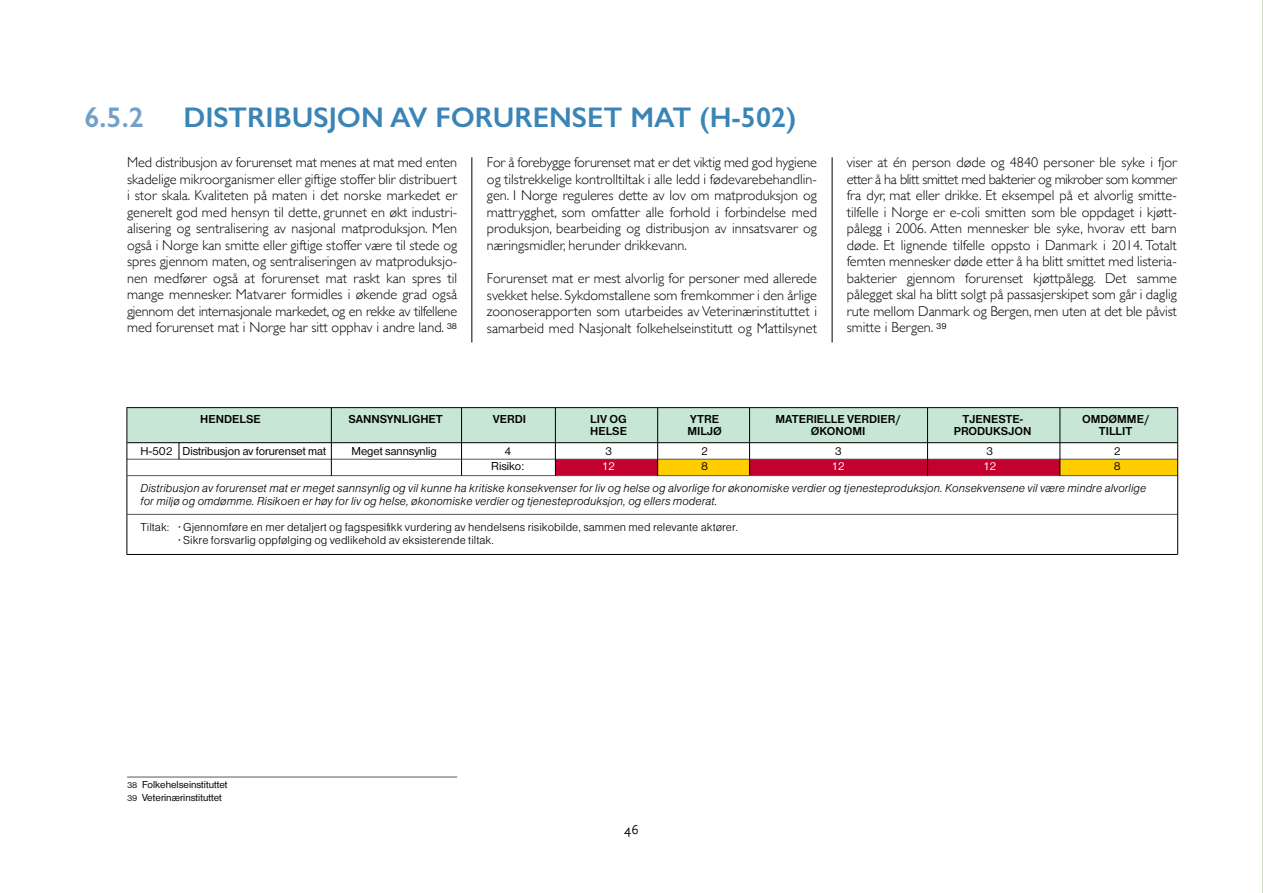
<style>
.page{position:relative;width:1263px;height:893px;background:#fff}
.page>*{position:absolute;margin:0;border:0;box-sizing:border-box;transform-origin:0 0}
.t1{font:600 28.5px "Gill Sans";color:#3a84b6}
.t2{font:600 28.5px "Gill Sans";color:#73a0c7}
.t3{font:300 14.25px/16.5px "Gill Sans";color:#000;text-align:justify}
.t4{font:13.5px "Scala Sans";color:#000}
.t5{font:12px/13.5px "Helvetica Lgt Itl";color:#000}
.t6{font:12px "Helvetica Lgt";color:#000}
.t7{font:12px "Helvetica Mdm";color:#000}
.t8{font:12px "Helvetica Rmn";color:#000}
.t9{font:12px "Helvetica Rmn";color:#fff}
.t10{font:10.5px/13.5px "Helvetica Rmn";color:#000}
.s1{font-size:9px}
</style>
<div class="page">
<hr style="left:472px;top:157px;width:1px;height:186px;background:#000">
<hr style="left:832px;top:157px;width:1px;height:186px;background:#000">
<div style="left:657px;top:459px;width:93px;height:16px;background:#ffce00"></div>
<div style="left:555px;top:459px;width:103px;height:16px;background:#c3002f"></div>
<div style="left:750px;top:459px;width:310px;height:16px;background:#c3002f"></div>
<div style="left:1060px;top:459px;width:118px;height:17px;background:#ffce00"></div>
<div style="left:127px;top:408px;width:1050px;height:35px;background:#c7e6d6"></div>
<hr style="left:127px;top:442px;width:1051px;height:1px;background:#000">
<hr style="left:127px;top:475px;width:1050px;height:1px;background:#58595b">
<hr style="left:127px;top:459px;width:1051px;height:1px;background:#58595b">
<hr style="left:127px;top:514px;width:1050px;height:1px;background:#58595b">
<hr style="left:127px;top:407px;width:1051px;height:1px;background:#000">
<hr style="left:127px;top:554px;width:1050px;height:1px;background:#000">
<hr style="left:127px;top:407px;width:1px;height:148px;background:#000">
<hr style="left:1177px;top:407px;width:1px;height:148px;background:#000">
<hr style="left:331px;top:408px;width:1px;height:68px;background:#000">
<hr style="left:461px;top:408px;width:1px;height:68px;background:#000">
<hr style="left:555px;top:408px;width:1px;height:68px;background:#000">
<hr style="left:657px;top:408px;width:1px;height:68px;background:#000">
<hr style="left:749px;top:408px;width:1px;height:67px;background:#000">
<hr style="left:927px;top:408px;width:1px;height:67px;background:#000">
<hr style="left:1060px;top:408px;width:1px;height:67px;background:#000">
<svg style="left:179px;top:443px;width:1px;height:16px"></svg>
<hr style="left:127px;top:777px;width:330px;height:1px;background:#58595b">
<hr style="left:1262px;top:0;width:1px;height:893px;background:#4c8b2b">
<h1 class="t2" style="left:85px;top:100px;width:61px">6.5.2</h1>
<h1 class="t1" style="left:183px;top:100px;width:614px">DISTRIBUSJON AV FORURENSET MAT (H-502)</h1>
<p class="t3" style="left:127px;top:154px;width:332px">Med distribusjon av forurenset mat menes at mat med enten skadelige mikroorganismer eller giftige stoffer blir distribuert i stor skala. Kvaliteten på maten i det norske markedet er generelt god med hensyn til dette, grunnet en økt industri&shy;alisering og sentralisering av nasjonal matproduksjon. Men også i Norge kan smitte eller giftige stoffer være til stede og spres gjennom maten, og sentraliseringen av matproduksjo&shy;nen medfører også at forurenset mat raskt kan spres til mange mennesker. Matvarer formidles i økende grad også gjennom det internasjonale markedet, og en rekke av tilfellene med forurenset mat i Norge har sitt opphav i andre land. <sup>38</sup></p>
<p class="t3" style="left:487px;top:154px;width:332px">For å forebygge forurenset mat er det viktig med god hygiene og tilstrekkelige kontrolltiltak i alle ledd i fødevarebehandlin&shy;gen. I Norge reguleres dette av lov om matproduksjon og mattrygghet, som omfatter alle forhold i forbindelse med produksjon, bearbeiding og distribusjon av innsatsvarer og næringsmidler, herunder drikkevann.</p>
<p class="t3" style="left:487px;top:270px;width:332px">Forurenset mat er mest alvorlig for personer med allerede svekket helse. Sykdomstallene som fremkommer i den årlige zoonoserapporten som utarbeides av Veterinærinstituttet i samarbeid med Nasjonalt folkehelseinstitutt og Mattilsynet</p>
<p class="t3" style="left:847px;top:154px;width:332px">viser at én person døde og 4840 personer ble syke i fjor etter å ha blitt smittet med bakterier og mikrober som kommer fra dyr, mat eller drikke. Et eksempel på et alvorlig smitte&shy;tilfelle i Norge er e-coli smitten som ble oppdaget i kjøtt&shy;pålegg i 2006. Atten mennesker ble syke, hvorav ett barn døde. Et lignende tilfelle oppsto i Danmark i 2014. Totalt femten mennesker døde etter å ha blitt smittet med listeria&shy;bakterier gjennom forurenset kjøttpålegg. Det samme pålegget skal ha blitt solgt på passasjerskipet som går i daglig rute mellom Danmark og Bergen, men uten at det ble påvist smitte i Bergen. <sup>39</sup></p>
<p class="t7" style="left:200px;top:411px;width:62px">HENDELSE</p>
<p class="t7" style="left:348px;top:411px;width:96px">SANNSYNLIGHET</p>
<p class="t7" style="left:493px;top:411px;width:35px">VERDI</p>
<p class="t7" style="left:590px;top:411px;width:38px">LIV OG</p>
<p class="t7" style="left:690px;top:411px;width:30px">YTRE</p>
<p class="t7" style="left:776px;top:411px;width:127px">MATERIELLE VERDIER/</p>
<p class="t7" style="left:962px;top:411px;width:60px">TJENESTE-</p>
<p class="t7" style="left:1082px;top:411px;width:69px">OMDØMME/</p>
<p class="t7" style="left:590px;top:423px;width:38px">HELSE</p>
<p class="t7" style="left:687px;top:423px;width:36px">MILJØ</p>
<p class="t7" style="left:811px;top:423px;width:56px">ØKONOMI</p>
<p class="t7" style="left:954px;top:423px;width:79px">PRODUKSJON</p>
<p class="t7" style="left:1099px;top:423px;width:35px">TILLIT</p>
<p class="t8" style="left:141px;top:443px;width:187px">H-502 Distribusjon av forurenset mat</p>
<p class="t8" style="left:351px;top:443px;width:87px">Meget sannsynlig</p>
<p class="t8" style="left:505px;top:443px;width:8px">4</p>
<p class="t8" style="left:605px;top:443px;width:8px">3</p>
<p class="t8" style="left:701px;top:443px;width:8px">2</p>
<p class="t8" style="left:835px;top:443px;width:8px">3</p>
<p class="t8" style="left:986px;top:443px;width:8px">3</p>
<p class="t8" style="left:1114px;top:443px;width:8px">2</p>
<p class="t8" style="left:491px;top:458px;width:35px">Risiko:</p>
<p class="t9" style="left:602px;top:458px;width:15px">12</p>
<p class="t8" style="left:701px;top:458px;width:8px">8</p>
<p class="t9" style="left:831px;top:458px;width:15px">12</p>
<p class="t9" style="left:983px;top:458px;width:15px">12</p>
<p class="t8" style="left:1114px;top:458px;width:8px">8</p>
<p class="t5" style="left:141px;top:482px;width:1007px">Distribusjon av forurenset mat er meget sannsynlig og vil kunne ha kritiske konsekvenser for liv og helse og alvorlige for økonomiske verdier og tjenesteproduksjon. Konsekvensene vil være mindre alvorlige for miljø og omdømme. Risikoen er høy for liv og helse, økonomiske verdier og tjenesteproduksjon, og ellers moderat.</p>
<p class="t6" style="left:141px;top:519px;width:599px">Tiltak: • Gjennomføre en mer detaljert og fagspesifikk vurdering av hendelsens risikobilde, sammen med relevante aktører.</p>
<p class="t6" style="left:178px;top:532px;width:317px">• Sikre forsvarlig oppfølging og vedlikehold av eksisterende tiltak.</p>
<p class="t10" style="left:127px;top:778px;width:102px"><span class="s1">38</span> Folkehelseinstituttet<br><span class="s1">39</span> Veterinærinstituttet</p>
<p class="t4" style="left:624px;top:822px;width:16px">46</p>
</div>
